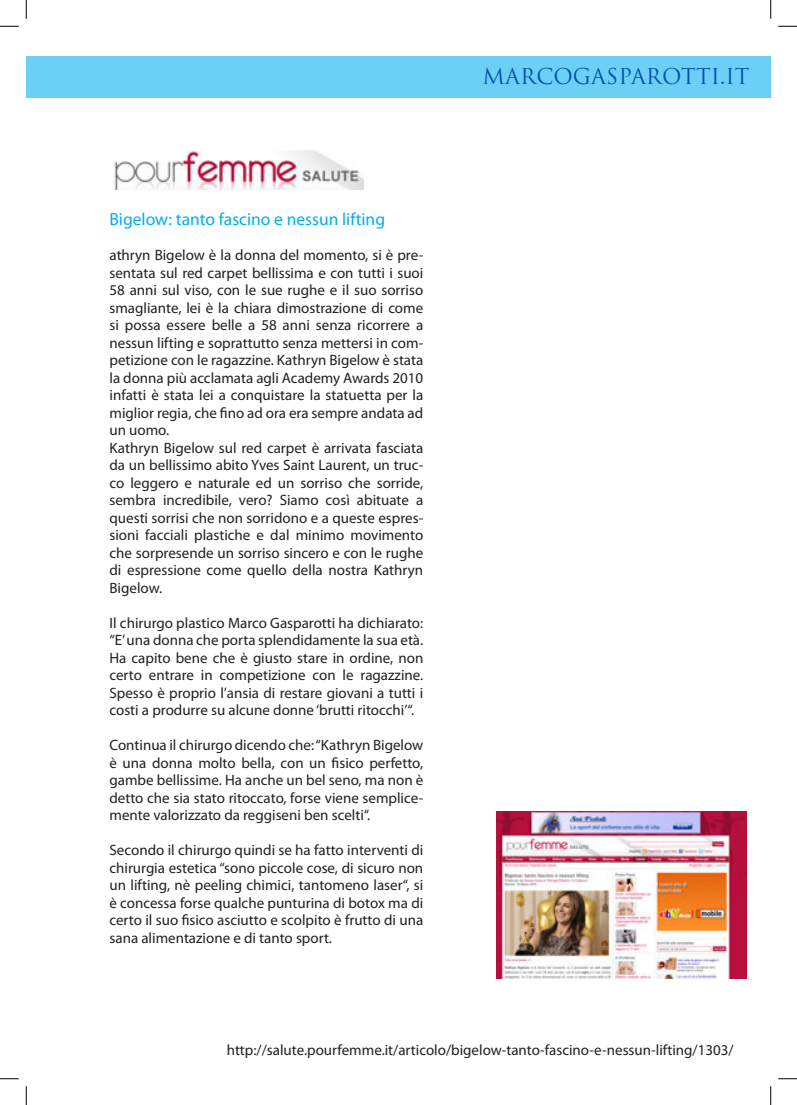
<style>
.page{position:relative;width:797px;height:1105px;background:#fff}
.page>*{position:absolute;margin:0;border:0;box-sizing:border-box;transform-origin:0 0}
.t1{font:21.25px "Trajan Pro";color:#0551a4}
.t2{font:17.5px "Myriad Pro";color:#00aeef}
.t3{font:15px/17.5px "Myriad Pro";color:#231f20;text-align:justify}
</style>
<div class="page">
<div style="left:26px;top:56px;width:744px;height:42px;background:#6bcff6"></div>
<img style="left:496px;top:812px;width:250px;height:167px">
<img style="left:114px;top:150px;width:249px;height:39px">
<svg style="left:0;top:25px;width:19px;height:2px"></svg>
<svg style="left:778px;top:25px;width:19px;height:2px"></svg>
<svg style="left:0;top:1078px;width:19px;height:1px"></svg>
<svg style="left:778px;top:1078px;width:19px;height:1px"></svg>
<svg style="left:25px;top:0;width:2px;height:19px"></svg>
<svg style="left:25px;top:1086px;width:2px;height:19px"></svg>
<svg style="left:770px;top:0;width:1px;height:19px"></svg>
<svg style="left:770px;top:1086px;width:1px;height:19px"></svg>
<p class="t2" style="left:109px;top:208px;width:277px">Bigelow: tanto fascino e nessun lifting</p>
<p class="t3" style="left:109px;top:246px;width:315px">athryn Bigelow è la donna del momento, si è pre&shy;sentata sul red carpet bellissima e con tutti i suoi 58 anni sul viso, con le sue rughe e il suo sorriso smagliante, lei è la chiara dimostrazione di come si possa essere belle a 58 anni senza ricorrere a nessun lifting e soprattutto senza mettersi in com&shy;petizione con le ragazzine. Kathryn Bigelow è stata la donna più acclamata agli Academy Awards 2010 infatti è stata lei a conquistare la statuetta per la miglior regia, che fino ad ora era sempre andata ad un uomo.</p>
<p class="t3" style="left:109px;top:439px;width:315px">Kathryn Bigelow sul red carpet è arrivata fasciata da un bellissimo abito Yves Saint Laurent, un truc&shy;co leggero e naturale ed un sorriso che sorride, sembra incredibile, vero? Siamo così abituate a questi sorrisi che non sorridono e a queste espres&shy;sioni facciali plastiche e dal minimo movimento che sorpresende un sorriso sincero e con le rughe di espressione come quello della nostra Kathryn Bigelow.</p>
<p class="t3" style="left:109px;top:614px;width:315px">Il chirurgo plastico Marco Gasparotti ha dichiarato: “E’ una donna che porta splendidamente la sua età.<br>Ha capito bene che è giusto stare in ordine, non certo entrare in competizione con le ragazzine.<br>Spesso è proprio l’ansia di restare giovani a tutti i costi a produrre su alcune donne ‘brutti ritocchi’“.</p>
<p class="t3" style="left:109px;top:736px;width:315px">Continua il chirurgo dicendo che: “Kathryn Bigelow è una donna molto bella, con un fisico perfetto, gambe bellissime. Ha anche un bel seno, ma non è detto che sia stato ritoccato, forse viene semplice&shy;mente valorizzato da reggiseni ben scelti“.</p>
<p class="t3" style="left:109px;top:841px;width:315px">Secondo il chirurgo quindi se ha fatto interventi di chirurgia estetica “sono piccole cose, di sicuro non un lifting, nè peeling chimici, tantomeno laser“, si è concessa forse qualche punturina di botox ma di certo il suo fisico asciutto e scolpito è frutto di una sana alimentazione e di tanto sport.</p>
<p class="t1" style="left:482px;top:63px;width:268px">MARCOGASPAROTTI.IT</p>
<p class="t3" style="left:227px;top:1041px;width:508px">http://salute.pourfemme.it/articolo/bigelow-tanto-fascino-e-nessun-lifting/1303/</p>
</div>
